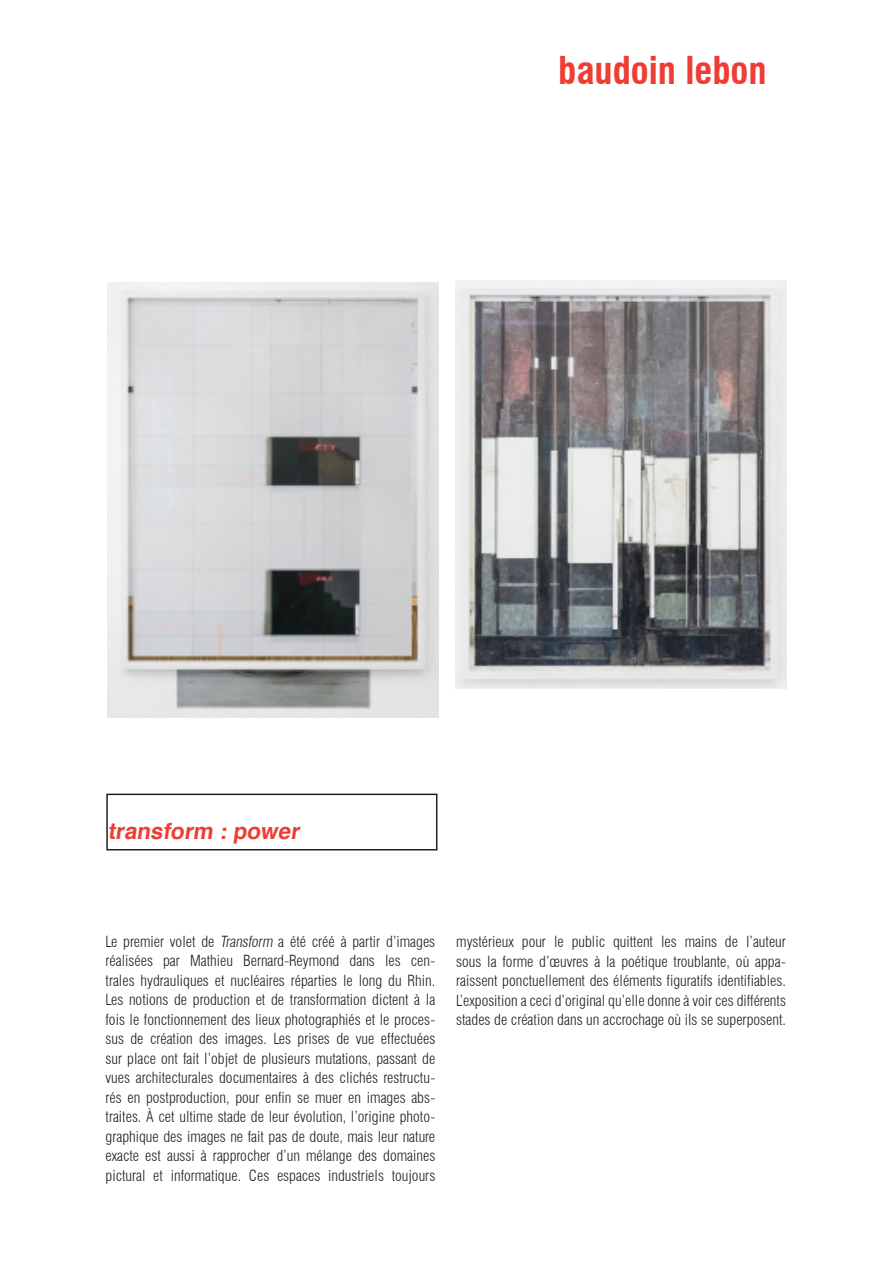
<style>
.page{position:relative;width:893px;height:1263px;background:#fff}
.page>*{position:absolute;margin:0;border:0;box-sizing:border-box;transform-origin:0 0}
.t1{font:700 condensed 37.5px "Swiss 721 BT";color:#ee3e34}
.t2{font:700 22.5px "Helvetica";color:#ee3e34}
.texte_courant{font:300 condensed 15px/19.5px "Swiss 721 BT";color:#231f20;text-align:justify}
.s1{font-style:italic}
</style>
<div class="page">
<img style="left:108px;top:283px;width:331px;height:434px">
<img style="left:455px;top:281px;width:332px;height:408px">
<div style="left:106px;top:794px;width:331px;height:56px;border:2px solid #231f20"></div>
<h1 class="t1" style="left:558px;top:47px;width:210px">baudoin lebon</h1>
<p class="t2" style="left:108px;top:813px;width:198px">transform :power</p>
<p class="texte_courant" style="left:106px;top:931px;width:331px">Le premier volet de <span class="s1">Transform</span> a été créé à partir d’images réalisées par Mathieu Bernard-Reymond dans les cen&shy;trales hydrauliques et nucléaires réparties le long du Rhin.</p>
<p class="texte_courant" style="left:106px;top:990px;width:331px">Les notions de production et de transformation dictent à la fois le fonctionnement des lieux photographiés et le proces&shy;sus de création des images. Les prises de vue effectuées sur place ont fait l’objet de plusieurs mutations, passant de vues architecturales documentaires à des clichés restructu&shy;rés en postproduction, pour enfin se muer en images abs&shy;traites. À cet ultime stade de leur évolution, l’origine photo&shy;graphique des images ne fait pas de doute, mais leur nature exacte est aussi à rapprocher d’un mélange des domaines pictural et informatique. Ces espaces industriels toujours</p>
<p class="texte_courant" style="left:456px;top:932px;width:331px">mystérieux pour le public quittent les mains de l’auteur sous la forme d’œuvres à la poétique troublante, où appa&shy;raissent ponctuellement des éléments figuratifs identifiables.</p>
<p class="texte_courant" style="left:456px;top:991px;width:331px">L’exposition a ceci d’original qu’elle donne à voir ces différents stades de création dans un accrochage où ils se superposent.</p>
</div>
